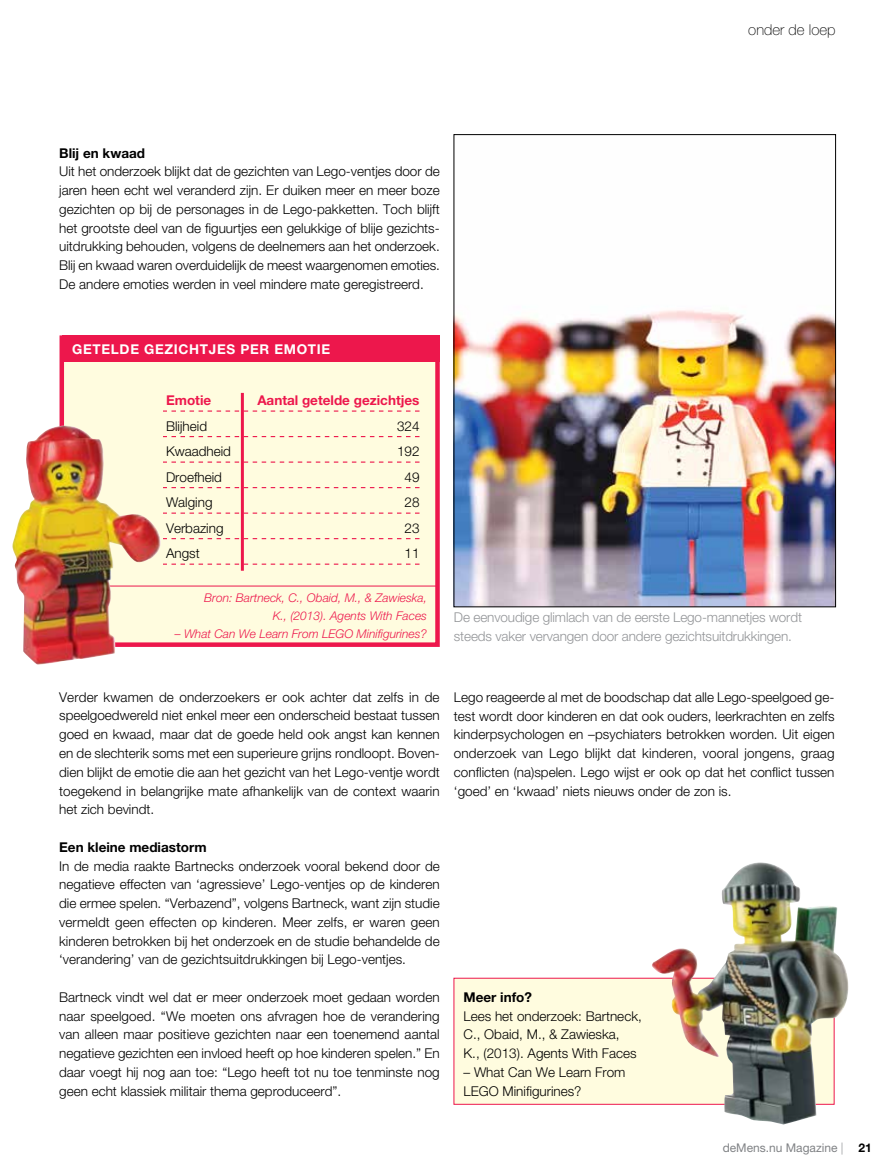
<style>
.page{position:relative;width:893px;height:1170px;background:#fff}
.page>*{position:absolute;margin:0;border:0;box-sizing:border-box;transform-origin:0 0}
.t1{font:100 15px "Helvetica Neue LT Pro";color:#000}
.t2{font:300 13.5px/18.8px "Helvetica Neue LT Pro";color:#000;text-align:justify}
.t3{font:300 13.5px/18.8px "Helvetica Neue LT Pro";letter-spacing:-.01em;color:#939598}
.t4{font:700 13.5px "Helvetica Neue LT Pro";color:#000}
.t5{font:700 13.5px "Helvetica Neue LT Pro";color:#ed174c}
.t6{font:700 13.5px "Helvetica Neue LT Pro";letter-spacing:.05em;color:#fff}
.t7{font:italic 300 12px/18px "Helvetica Neue LT Pro";color:#ed174c;text-align:right}
.t8{font:12px "Helvetica Neue LT Pro";color:#808285}
.s1{font-weight:300;color:#939598}
.s2{font-weight:700;color:#000}
</style>
<div class="page">
<div style="left:60px;top:335px;width:380px;height:312px;background:#fffcdf;border:4px solid #ed174c"></div>
<div style="left:454px;top:977px;width:380px;height:127px;background:#fffcdf"></div>
<img style="left:456px;top:310px;width:378px;height:295px">
<div style="left:63px;top:335px;width:377px;height:27px;background:#ed174c"></div>
<svg style="left:163px;top:410px;width:257px;height:1px"></svg>
<svg style="left:171px;top:436px;width:249px;height:1px"></svg>
<svg style="left:171px;top:461px;width:249px;height:1px"></svg>
<svg style="left:171px;top:487px;width:249px;height:1px"></svg>
<svg style="left:171px;top:512px;width:249px;height:1px"></svg>
<svg style="left:171px;top:538px;width:249px;height:1px"></svg>
<svg style="left:171px;top:563px;width:249px;height:1px"></svg>
<hr style="left:241px;top:393px;width:3px;height:177px;background:#ed174c">
<hr style="left:63px;top:585px;width:375px;height:1px;background:#ed174c">
<img style="left:12px;top:425px;width:155px;height:240px">
<img style="left:652px;top:862px;width:197px;height:262px">
<p class="t1" style="left:748px;top:21px;width:89px">onder de loep</p>
<p class="t4" style="left:59px;top:144px;width:87px">Blij en kwaad</p>
<p class="t2" style="left:59px;top:162px;width:382px">Uit het onderzoek blijkt dat de gezichten van Lego-ventjes door de jaren heen echt wel veranderd zijn. Er duiken meer en meer boze gezichten op bij de personages in de Lego-pakketten. Toch blijft het grootste deel van de figuurtjes een gelukkige of blije gezichts&shy;uitdrukking behouden, volgens de deelnemers aan het onderzoek.<br>Blij en kwaad waren overduidelijk de meest waargenomen emoties.<br>De andere emoties werden in veel mindere mate geregistreerd.</p>
<p class="t6" style="left:72px;top:341px;width:259px">Getelde gezichtj es per emotie</p>
<p class="t5" style="left:166px;top:392px;width:74px">Emotie A</p>
<p class="t5" style="left:267px;top:392px;width:154px">antal getelde gezichtjes</p>
<p class="t2" style="left:166px;top:416px;width:43px">Blijheid</p>
<p class="t2" style="left:397px;top:416px;width:24px">324</p>
<p class="t2" style="left:72px;top:441px;width:53px">K</p>
<p class="t2" style="left:175px;top:441px;width:58px">waadheid</p>
<p class="t2" style="left:397px;top:441px;width:24px">192</p>
<p class="t2" style="left:166px;top:467px;width:58px">Droefheid</p>
<p class="t2" style="left:405px;top:467px;width:17px">49</p>
<p class="t2" style="left:166px;top:492px;width:48px">Walging</p>
<p class="t2" style="left:405px;top:492px;width:17px">28</p>
<p class="t2" style="left:166px;top:518px;width:59px">Verbazing</p>
<p class="t2" style="left:405px;top:518px;width:17px">23</p>
<p class="t2" style="left:166px;top:543px;width:35px">Angst</p>
<p class="t2" style="left:405px;top:543px;width:17px">11</p>
<p class="t7" style="left:204px;top:588px;width:224px">Bron: Bartneck, C., Obaid, M., &amp; Zawieska,<br>K., (2013). Agents With Faces</p>
<p class="t7" style="left:175px;top:624px;width:254px">– What Can We Learn From LEGO Minifigurines?</p>
<p class="t3" style="left:454px;top:607px;width:350px">De eenvoudige glimlach van de eerste Lego-mannetjes wordt steeds vaker vervangen door andere gezichtsuitdrukkingen.</p>
<p class="t2" style="left:59px;top:687px;width:382px">Verder kwamen de onderzoekers er ook achter dat zelfs in de speelgoedwereld niet enkel meer een onderscheid bestaat tussen goed en kwaad, maar dat de goede held ook angst kan kennen en de slechterik soms met een superieure grijns rondloopt. Boven&shy;dien blijkt de emotie die aan het gezicht van het Lego-ventje wordt toegekend in belangrijke mate afhankelijk van de context waarin het zich bevindt.</p>
<p class="t4" style="left:59px;top:838px;width:149px">Een kleine mediastorm</p>
<p class="t2" style="left:59px;top:856px;width:382px">In de media raakte Bartnecks onderzoek vooral bekend door de negatieve effecten van ‘agressieve’ Lego-ventjes op de kinderen die ermee spelen. “Verbazend”, volgens Bartneck, want zijn studie vermeldt geen effecten op kinderen. Meer zelfs, er waren geen kinderen betrokken bij het onderzoek en de studie behandelde de ‘verandering’ van de gezichtsuitdrukkingen bij Lego-ventjes.</p>
<p class="t2" style="left:59px;top:987px;width:382px">Bartneck vindt wel dat er meer onderzoek moet gedaan worden naar speelgoed. “We moeten ons afvragen hoe de verandering van alleen maar positieve gezichten naar een toenemend aantal negatieve gezichten een invloed heeft op hoe kinderen spelen.” En daar voegt hij nog aan toe: “Lego heeft tot nu toe tenminste nog geen echt klassiek militair thema geproduceerd”.</p>
<p class="t2" style="left:454px;top:687px;width:382px">Lego reageerde al met de boodschap dat alle Lego-speelgoed ge&shy;test wordt door kinderen en dat ook ouders, leerkrachten en zelfs kinderpsychologen en –psychiaters betrokken worden. Uit eigen onderzoek van Lego blijkt dat kinderen, vooral jongens, graag confl icten (na)spelen. Lego wijst er ook op dat het confl ict tussen ‘goed’ en ‘kwaad’ niets nieuws onder de zon is.</p>
<p class="t4" style="left:463px;top:988px;width:70px">Meer info?</p>
<p class="t2" style="left:463px;top:1006px;width:180px;text-align:left">Lees het onderzoek: Bartneck,<br>C., Obaid, M., &amp; Zawieska,<br>K., (2013). Agents With Faces</p>
<p class="t2" style="left:463px;top:1062px;width:164px">– What Can We Learn From<br>LEGO Minifigurines?</p>
<p class="t8" style="left:723px;top:1140px;width:151px">deMens.nu Magazine <span class="s1">|</span> <span class="s2">21</span></p>
</div>
